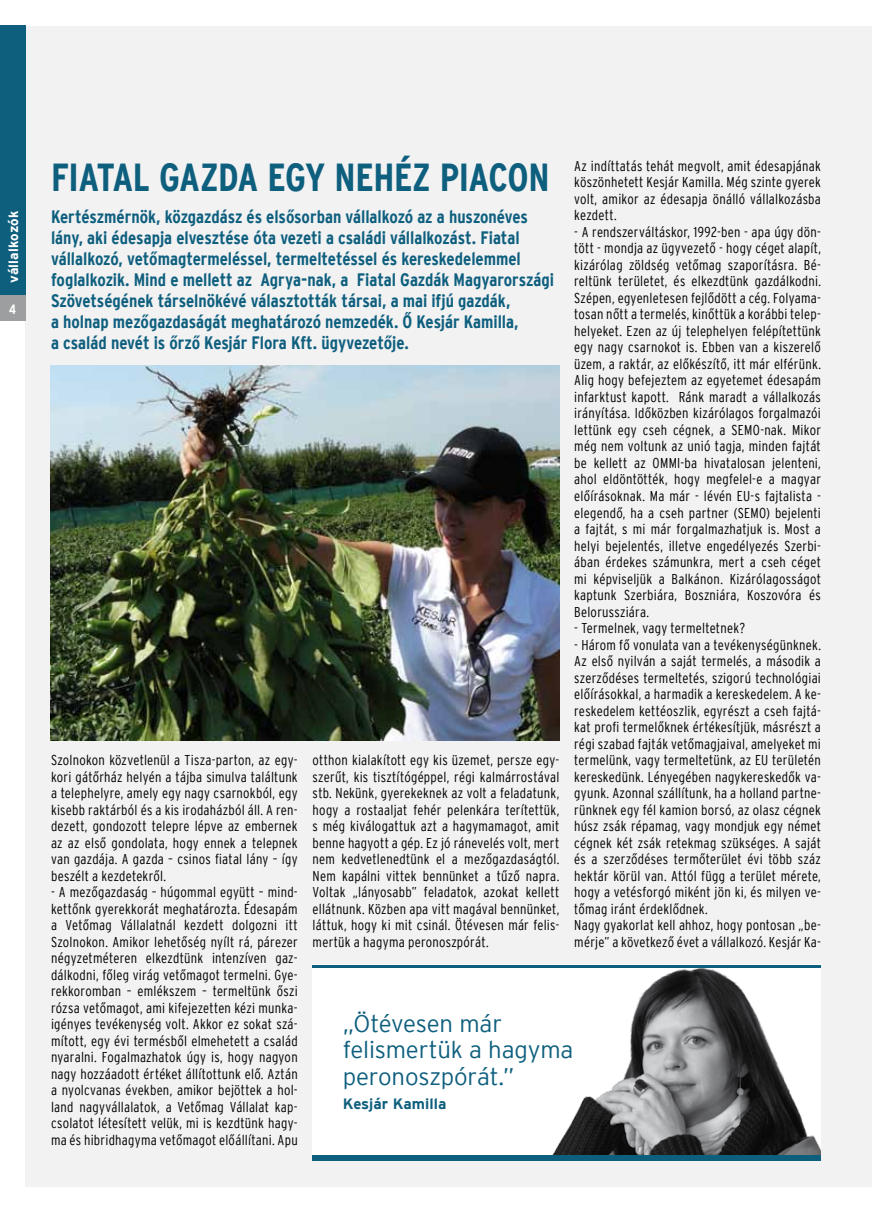
<style>
.page{position:relative;width:872px;height:1212px;background:#fff}
.page>*{position:absolute;margin:0;border:0;box-sizing:border-box;transform-origin:0 0}
.t1{font:39px "Interstate Bold Condensed HU";letter-spacing:-.01em;color:#0e5f7e}
.t2{font:24px/26.2px "Interstate Light HU";letter-spacing:-.01em;color:#0e5f7e}
.t3{font:18px/21px "Interstate Bold Condensed HU";letter-spacing:-.005em;color:#0e5f7e}
.t4{font:15px "Interstate Bold HU";color:#0e5f7e}
.t5{font:14.25px/16.5px "Interstate Light Condensed HU";letter-spacing:.015em;color:#000;text-align:justify}
.t6{font:13.5px "Interstate Bold HU";letter-spacing:.005em;color:#fff}
.t7{font:13.5px "Interstate Bold Condensed HU";color:#fff}
</style>
<div class="page">
<div style="left:26px;top:26px;width:846px;height:1160px;background:#f2f2f3"></div>
<div style="left:0;top:26px;width:26px;height:270px;background:#0e5f7e"></div>
<div style="left:0;top:296px;width:26px;height:25px;background:#9c9e9f"></div>
<div style="left:313px;top:964px;width:508px;height:197px;background:#fff"></div>
<img style="left:552px;top:968px;width:269px;height:187px">
<div style="left:313px;top:1155px;width:508px;height:6px;background:#0e5f7e"></div>
<hr style="left:313px;top:965px;width:508px;height:3px;background:#0e5f7e">
<img style="left:51px;top:366px;width:508px;height:375px">
<p class="t6" style="left:6px;top:283px;width:73px;rotate:-90deg">vállalkozók</p>
<p class="t7" style="left:9px;top:301px;width:8px">4</p>
<h1 class="t1" style="left:51px;top:155px;width:35px">Fiatal</h1>
<h1 class="t1" style="left:159px;top:155px;width:215px">gazdaegy nehéz</h1>
<h1 class="t1" style="left:440px;top:155px;width:111px">piacon</h1>
<p class="t3" style="left:51px;top:206px;width:504px">Kertészmérnök, közgazdász és elsősorban vállalkozó az a huszonéves lány, aki édesapja elvesztése óta vezeti a családi vállalkozást. Fiatal vállalkozó, vetőmagtermeléssel, termeltetéssel és kereskedelemmel foglalkozik. Mind e mellett az Agrya-nak, a Fiatal Gazdák Magyarországi Szövetségének társelnökévé választották társai, a mai ifjú gazdák,<br>a holnap mezőgazdaságát meghatározó nemzedék. Ő Kesjár Kamilla,<br>a család nevét is őrző Kesjár Flora Kft. ügyvezetője.</p>
<p class="t5" style="left:574px;top:158px;width:248px">Az indíttatás tehát megvolt, amit édesapjának köszönhetett Kesjár Kamilla. Még szinte gyerek volt, amikor az édesapja önálló vállalkozásba kezdett.</p>
<p class="t5" style="left:574px;top:224px;width:248px">- A rendszerváltáskor, 1992-ben - apa úgy dön&shy;tött - mondja az ügyvezető - hogy céget alapít, kizárólag zöldség vetőmag szaporításra. Bé&shy;reltünk területet, és elkezdtünk gazdálkodni.<br>Szépen, egyenletesen fejlődött a cég. Folyama&shy;tosan nőtt a termelés, kinőttük a korábbi telep&shy;helyeket. Ezen az új telephelyen felépítettünk egy nagy csarnokot is. Ebben van a kiszerelő üzem, a raktár, az előkészítő, itt már elférünk.<br>Alig hogy befejeztem az egyetemet édesapám infarktust kapott. Ránk maradt a vállalkozás irányítása. Időközben kizárólagos forgalmazói lettünk egy cseh cégnek, a Semo-nak. Mikor még nem voltunk az unió tagja, minden fajtát be kellett az OMMI-ba hivatalosan jelenteni, ahol eldöntötték, hogy megfelel-e a magyar előírásoknak. Ma már - lévén EU-s fajtalista - elegendő, ha a cseh partner (SEMO) bejelenti a fajtát, s mi már forgalmazhatjuk is. Most a helyi bejelentés, illetve engedélyezés Szerbi&shy;ában érdekes számunkra, mert a cseh céget mi képviseljük a Balkánon. Kizárólagosságot kaptunk Szerbiára, Boszniára, Koszovóra és Belorussziára.</p>
<p class="t5" style="left:574px;top:620px;width:172px">- Termelnek, vagy termeltetnek?</p>
<p class="t5" style="left:574px;top:636px;width:248px;text-align:left">- Három fő vonulata van a tevékenységünknek.<br>Az első nyilván a saját termelés, a második a szerződéses termeltetés, szigorú technológiai előírásokkal, a harmadik a kereskedelem. A ke&shy;reskedelem kettéoszlik, egyrészt a cseh fajtá&shy;kat profi termelőknek értékesítjük, másrészt a régi szabad fajták vetőmagjaival, amelyeket mi termelünk, vagy termeltetünk, az EU területén kereskedünk. Lényegében nagykereskedők va&shy;gyunk. Azonnal szállítunk, ha a holland partne&shy;rünknek egy fél kamion borsó, az olasz cégnek húsz zsák répamag, vagy mondjuk egy német cégnek két zsák retekmag szükséges. A saját és a szerződéses termőterület évi több száz hektár körül van. Attól függ a terület mérete, hogy a vetésforgó miként jön ki, és milyen ve&shy;tőmag iránt érdeklődnek.<br>Nagy gyakorlat kell ahhoz, hogy pontosan „be&shy;mérje” a következő évet a vállalkozó. Kesjár Ka-</p>
<p class="t5" style="left:313px;top:752px;width:248px">otthon kialakított egy kis üzemet, persze egy&shy;szerűt, kis tisztítógéppel, régi kalmárrostával stb. Nekünk, gyerekeknek az volt a feladatunk, hogy a rostaaljat fehér pelenkára terítettük, s még kiválogattuk azt a hagymamagot, amit benne hagyott a gép. Ez jó ránevelés volt, mert nem kedvetlenedtünk el a mezőgazdaságtól.<br>Nem kapálni vittek bennünket a tűző napra.<br>Voltak „lányosabb” feladatok, azokat kellett ellátnunk. Közben apa vitt magával bennünket, láttuk, hogy ki mit csinál. Ötévesen már felis&shy;mertük a hagyma peronoszpórát.</p>
<p class="t5" style="left:51px;top:752px;width:248px">Szolnokon közvetlenül a Tisza-parton, az egy&shy;kori gátőrház helyén a tájba simulva találtunk a telephelyre, amely egy nagy csarnokból, egy kisebb raktárból és a kis irodaházból áll. A ren&shy;dezett, gondozott telepre lépve az embernek az az első gondolata, hogy ennek a telepnek van gazdája. A gazda – csinos fiatal lány – így beszélt a kezdetekről.</p>
<p class="t5" style="left:51px;top:884px;width:248px">- A mezőgazdaság – húgommal együtt – mind&shy;kettőnk gyerekkorát meghatározta. Édesapám a Vetőmag Vállalatnál kezdett dolgozni itt Szolnokon. Amikor lehetőség nyílt rá, párezer négyzetméteren elkezdtünk intenzíven gaz&shy;dálkodni, főleg virág vetőmagot termelni. Gye&shy;rekkoromban – emlékszem – termeltünk őszi rózsa vetőmagot, ami kifejezetten kézi munka&shy;igényes tevékenység volt. Akkor ez sokat szá&shy;mított, egy évi termésből elmehetett a család nyaralni. Fogalmazhatok úgy is, hogy nagyon nagy hozzáadott értéket állítottunk elő. Aztán a nyolcvanas években, amikor bejöttek a hol&shy;land nagyvállalatok, a Vetőmag Vállalat kap&shy;csolatot létesített velük, mi is kezdtünk hagy&shy;ma és hibridhagyma vetőmagot előállítani. Apu</p>
<h2 class="t2" style="left:343px;top:1010px;width:232px">„Ötévesen már felismertük a hagyma peronoszpórát.”</h2>
<p class="t4" style="left:343px;top:1095px;width:105px">Kesjár Kamilla</p>
</div>
